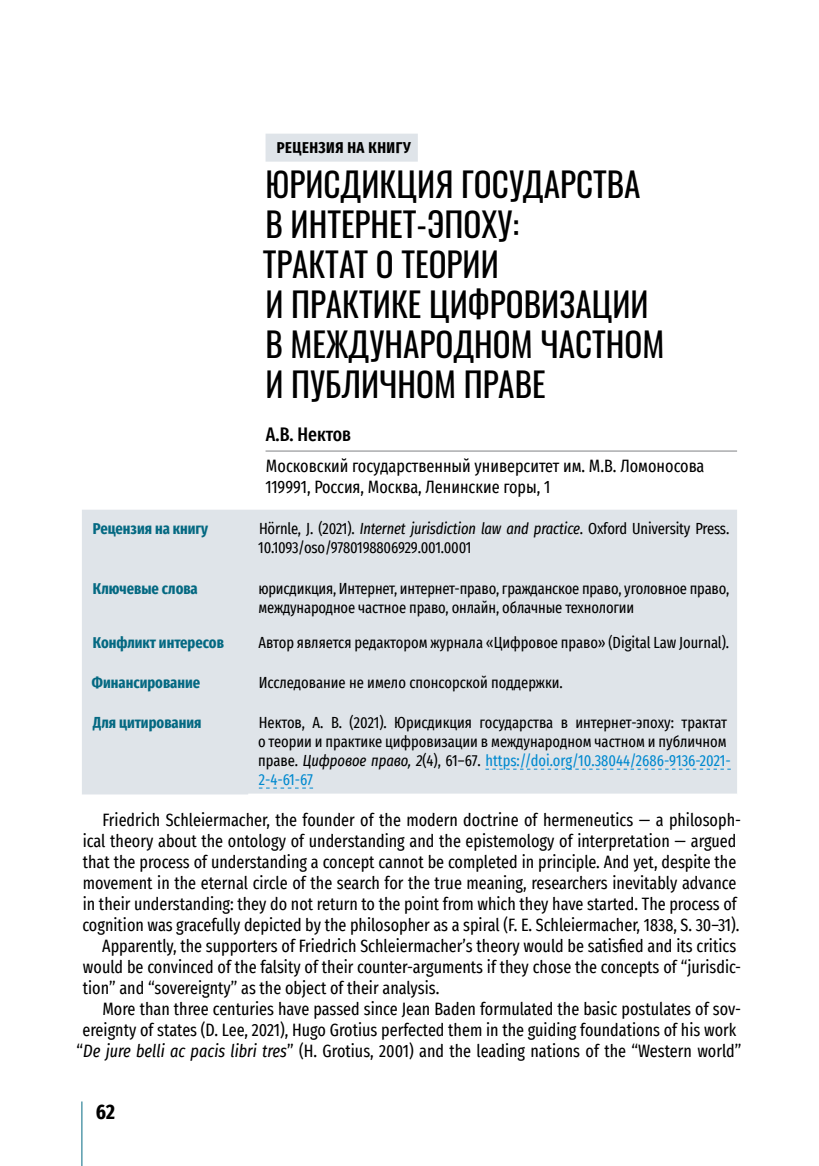
<style>
.page{position:relative;width:819px;height:1166px;background:#fff}
.page>*{position:absolute;margin:0;border:0;box-sizing:border-box;transform-origin:0 0}
.t1{font:33.25px/39.9px "Oswald";color:#000}
.t2{font:700 extra-condensed 21px "Fira Sans";color:#000}
.Authors{font:500 extra-condensed 19.25px "Fira Sans";color:#000}
.osn-text{font:extra-condensed 17.5px/21px "Fira Sans";color:#000}
.Contacts{font:extra-condensed 17.5px/21px "Fira Sans";color:#000}
.Citation_TEXT{font:extra-condensed 15.75px/18.9px "Fira Sans";letter-spacing:-.01em;color:#000}
.Citation_zagol{font:700 extra-condensed 15.75px "Fira Sans";color:#046982}
.t3{font:700 extra-condensed 15.75px "Fira Sans";letter-spacing:.035em;color:#000}
.s1{font-style:italic}
.s2{color:#0089cf}
</style>
<div class="page">
<hr style="left:82px;top:1101px;width:1px;height:65px;background:#046982">
<div style="left:265px;top:134px;width:153px;height:28px;background:#dfe4e9"></div>
<hr style="left:265px;top:451px;width:472px;height:1px;background:#808285">
<div style="left:82px;top:510px;width:655px;height:284px;background:#dfe4e9"></div>
<hr style="left:248px;top:793px;width:489px;height:2px;background:#fff">
<svg style="left:485px;top:769px;width:245px;height:1px"></svg>
<svg style="left:259px;top:787px;width:54px;height:1px"></svg>
<p class="t3" style="left:277px;top:135px;width:135px">РЕЦЕНЗИЯ НА КНИГУ</p>
<p class="t1" style="left:263px;top:162px;width:403px">ЮРИСДИКЦИЯ ГОСУДАРСТВА<br>В ИНТЕРНЕТ-ЭПОХУ:<br>ТРАКТАТ О ТЕОРИИ<br>И ПРАКТИКЕ ЦИФРОВИЗАЦИИ<br>В МЕЖДУНАРОДНОМ ЧАСТНОМ<br>И ПУБЛИЧНОМ ПРАВЕ</p>
<p class="Authors" style="left:266px;top:419px;width:87px">А.В. Нектов</p>
<p class="Contacts" style="left:265px;top:455px;width:440px">Московский государственный университет им. М.В. Ломоносова<br>119991, Россия, Москва, Ленинские горы, 1</p>
<p class="Citation_zagol" style="left:93px;top:516px;width:117px">Рецензия на книгу</p>
<p class="Citation_TEXT" style="left:258px;top:519px;width:472px">Hörnle, J. (2021). <span class="s1">Internet jurisdiction law and practice</span>. Oxford University Press.<br>10.1093/oso/9780198806929.001.0001</p>
<p class="Citation_zagol" style="left:93px;top:575px;width:106px">Ключевые слова</p>
<p class="Citation_TEXT" style="left:258px;top:578px;width:472px">юрисдикция, Интернет, интернет-право, гражданское право, уголовное право, международное частное право, онлайн, облачные технологии</p>
<p class="Citation_zagol" style="left:93px;top:630px;width:133px">Конфликт интересов</p>
<p class="Citation_TEXT" style="left:258px;top:633px;width:472px">Автор является редактором журнала «Цифровое право» (Digital Law Journal).</p>
<p class="Citation_zagol" style="left:92px;top:669px;width:110px">Финансирование</p>
<p class="Citation_TEXT" style="left:259px;top:673px;width:305px">Исследование не имело спонсорской поддержки.</p>
<p class="Citation_zagol" style="left:93px;top:709px;width:110px">Для цитирования</p>
<p class="Citation_TEXT" style="left:258px;top:712px;width:474px">Нектов, А. В. (2021). Юрисдикция государства в интернет-эпоху: трактат о теории и практике цифровизации в международном частном и публичном праве. <span class="s1">Цифровое право, 2</span>(4), 61–67. <span class="s2">https://doi.org/10.38044/2686-9136-2021- 2-4-61-67</span></p>
<p class="osn-text" style="left:82px;top:808px;width:660px;text-indent:20px">Friedrich Schleiermacher, the founder of the modern doctrine of hermeneutics — a philosoph&shy;ical theory about the ontology of understanding and the epistemology of interpretation — argued that the process of understanding a concept cannot be completed in principle. And yet, despite the movement in the eternal circle of the search for the true meaning, researchers inevitably advance in their understanding: they do not return to the point from which they have started. The process of cognition was gracefully depicted by the philosopher as a spiral (F. E. Schleiermacher, 1838, S. 30–31).</p>
<p class="osn-text" style="left:83px;top:934px;width:659px;text-indent:19px">Apparently, the supporters of Friedrich Schleiermacher’s theory would be satisfied and its critics would be convinced of the falsity of their counter-arguments if they chose the concepts of “jurisdic&shy;tion” and “sovereignty” as the object of their analysis.</p>
<p class="osn-text" style="left:77px;top:997px;width:666px;text-align:right">More than three centuries have passed since Jean Baden formulated the basic postulates of sov&shy;ereignty of states (D. Lee, 2021), Hugo Grotius perfected them in the guiding foundations of his work “<span class="s1">De jure belli ac pacis libri tres</span>” (H. Grotius, 2001) and the leading nations of the “Western world”</p>
<p class="t2" style="left:96px;top:1094px;width:21px">62</p>
</div>
